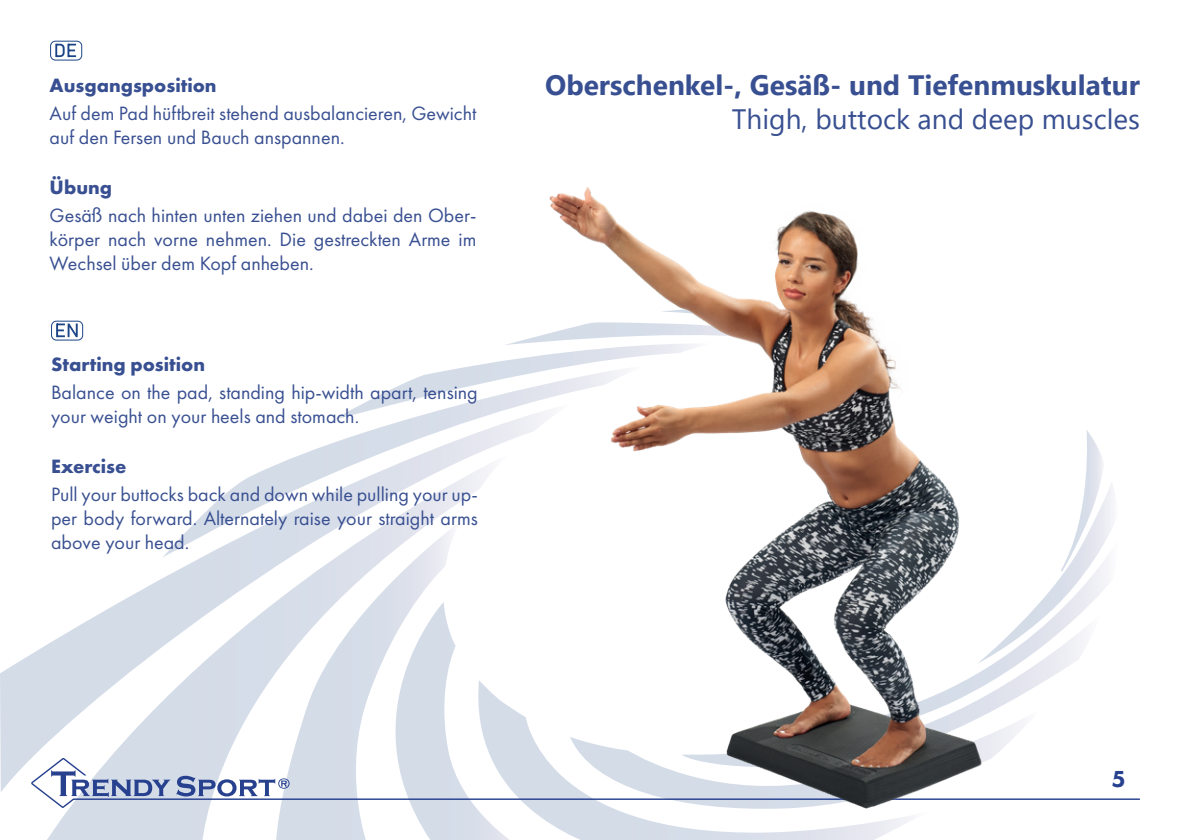
<style>
.page{position:relative;width:1191px;height:840px;background:#fff}
.page>*{position:absolute;margin:0;border:0;box-sizing:border-box;transform-origin:0 0}
.t1{font:700 28px "Segoe UI";color:#384f91}
.t2{font:28px "Segoe UI";color:#384f91}
.t3{font:800 24px "Futura PT";color:#27418f}
.t4{font:20px/24px "Futura PT";color:#384f91}
.t5{font:700 20px "Futura PT";color:#384f91}
</style>
<div class="page">
<svg style="left:473px;top:338px;width:58px;height:28px"></svg>
<svg style="left:367px;top:366px;width:164px;height:36px"></svg>
<svg style="left:0;top:402px;width:531px;height:390px"></svg>
<svg style="left:39px;top:453px;width:471px;height:386px"></svg>
<svg style="left:275px;top:521px;width:185px;height:318px"></svg>
<svg style="left:338px;top:601px;width:190px;height:238px"></svg>
<svg style="left:469px;top:679px;width:423px;height:160px"></svg>
<svg style="left:998px;top:664px;width:73px;height:74px"></svg>
<svg style="left:998px;top:430px;width:114px;height:234px"></svg>
<svg style="left:31px;top:757px;width:1109px;height:50px"></svg>
<svg style="left:55px;top:44px;width:21px;height:13px"></svg>
<div style="left:50px;top:41px;width:32px;height:20px;border:1px solid #1b4587;border-radius:5px"></div>
<div style="left:51px;top:320px;width:32px;height:20px;border:1px solid #1b4587;border-radius:5px"></div>
<svg style="left:56px;top:323px;width:22px;height:14px"></svg>
<img style="left:531px;top:187px;width:467px;height:643px">
<p class="t5" style="left:50px;top:72px;width:168px">Ausgangsposition</p>
<p class="t4" style="left:50px;top:101px;width:428px">Auf dem Pad hüftbreit stehend ausbalancieren, Gewicht auf den Fersen und Bauch anspannen.</p>
<p class="t5" style="left:50px;top:174px;width:64px">Übung</p>
<p class="t4" style="left:50px;top:203px;width:428px;text-align:justify">Gesäß nach hinten unten ziehen und dabei den Ober&shy;körper nach vorne nehmen. Die gestreckten Arme im Wechsel über dem Kopf anheben.</p>
<p class="t5" style="left:51px;top:351px;width:156px">Starting position</p>
<p class="t4" style="left:51px;top:380px;width:428px">Balance on the pad, standing hip-width apart, tensing your weight on your heels and stomach.</p>
<p class="t5" style="left:51px;top:453px;width:77px">Exercise</p>
<p class="t4" style="left:51px;top:482px;width:428px;text-align:justify">Pull your buttocks back and down while pulling your up&shy;per body forward. Alternately raise your straight arms above your head.</p>
<h1 class="t1" style="left:545px;top:59px;width:596px">Oberschenkel-, Gesäß- und Tiefenmuskulatur</h1>
<h1 class="t2" style="left:732px;top:92px;width:409px">Thigh, buttock and deep muscles</h1>
<p class="t3" style="left:1111px;top:763px;width:16px">5</p>
</div>
